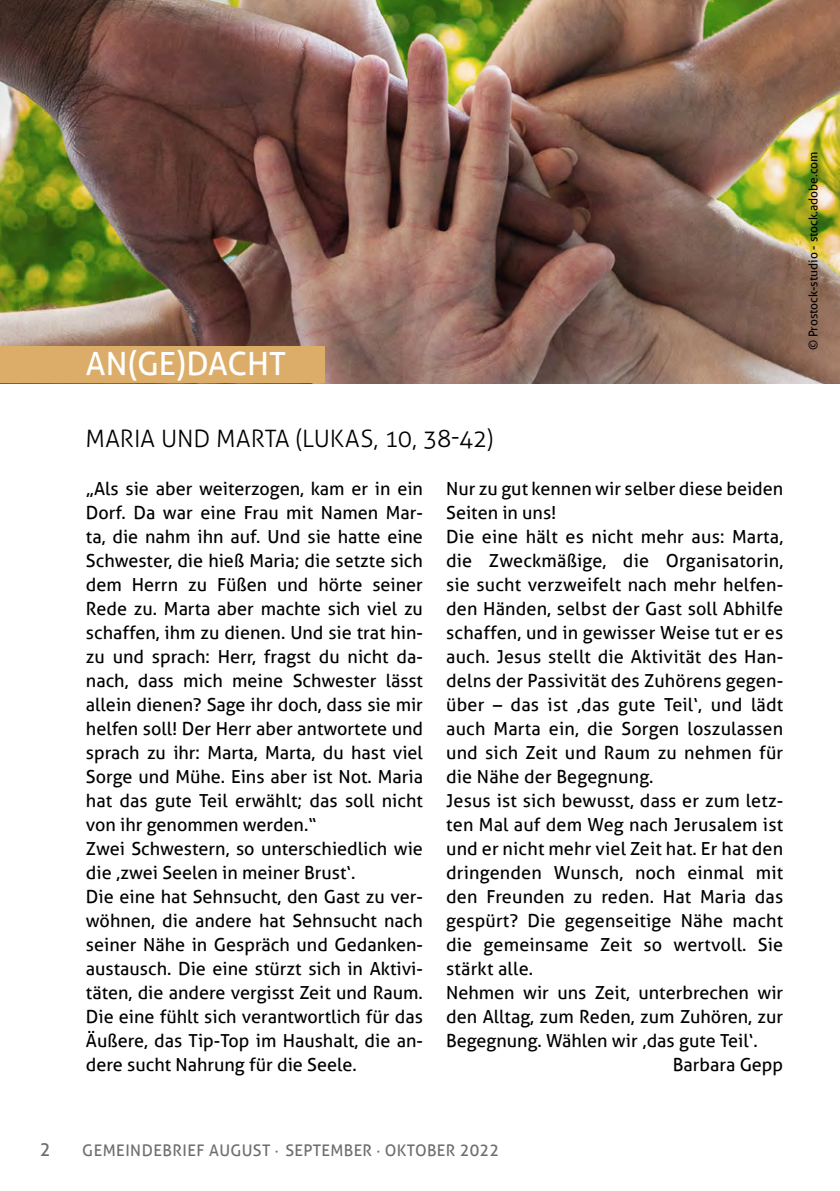
<style>
.page{position:relative;width:840px;height:1191px;background:#fff}
.page>*{position:absolute;margin:0;border:0;box-sizing:border-box;transform-origin:0 0}
.t1{font:32px "Aller";letter-spacing:-.005em;color:#fff}
.t2{font:300 24px "Aller";color:#000}
.t3{font:18px/24px "Aller";color:#000}
.t4{font:18px "Aller";color:#6e6e6e}
.t5{font:16px "Aller";letter-spacing:.02em;color:#6e6e6e}
.t6{font:12px "Aller";color:#000}
</style>
<div class="page">
<img style="left:0;top:0;width:839px;height:383px">
<div style="left:0;top:346px;width:325px;height:37px;background:#dcad68"></div>
<h1 class="t1" style="left:86px;top:344px;width:201px">AN(GE)DACHT</h1>
<h2 class="t2" style="left:85px;top:423px;width:409px">MARIA UND MARTA (LUKAS, 10, 38-42)</h2>
<p class="t3" style="left:86px;top:476px;width:338px">„Als sie aber weiterzogen, kam er in ein Dorf. Da war eine Frau mit Namen Mar&shy;ta, die nahm ihn auf. Und sie hatte eine Schwester, die hieß Maria; die setzte sich dem Herrn zu Füßen und hörte seiner Rede zu. Marta aber machte sich viel zu schaffen, ihm zu dienen. Und sie trat hin&shy;zu und sprach: Herr, fragst du nicht da&shy;nach, dass mich meine Schwester lässt allein dienen? Sage ihr doch, dass sie mir helfen soll! Der Herr aber antwortete und sprach zu ihr: Marta, Marta, du hast viel Sorge und Mühe. Eins aber ist Not. Maria hat das gute Teil erwählt; das soll nicht von ihr genommen werden.“<br>Zwei Schwestern, so unterschiedlich wie die ‚zwei Seelen in meiner Brust‘.<br>Die eine hat Sehnsucht, den Gast zu ver&shy;wöhnen, die andere hat Sehnsucht nach seiner Nähe in Gespräch und Gedanken&shy;austausch. Die eine stürzt sich in Aktivi&shy;täten, die andere vergisst Zeit und Raum.<br>Die eine fühlt sich verantwortlich für das Äußere, das Tip-Top im Haushalt, die an&shy;dere sucht Nahrung für die Seele.</p>
<p class="t3" style="left:446px;top:476px;width:338px">Nur zu gut kennen wir selber diese beiden</p>
<p class="t3" style="left:446px;top:500px;width:112px">Seiten in uns!</p>
<p class="t3" style="left:446px;top:524px;width:338px">Die eine hält es nicht mehr aus: Marta,</p>
<p class="t3" style="left:446px;top:548px;width:338px">die Zweckmäßige, die Organisatorin,</p>
<p class="t3" style="left:446px;top:572px;width:338px">sie sucht verzweifelt nach mehr helfen-</p>
<p class="t3" style="left:446px;top:596px;width:338px">den Händen, selbst der Gast soll Abhilfe</p>
<p class="t3" style="left:446px;top:620px;width:338px">schaffen, und in gewisser Weise tut er es</p>
<p class="t3" style="left:446px;top:644px;width:338px">auch. Jesus stellt die Aktivität des Han-</p>
<p class="t3" style="left:446px;top:668px;width:338px">delns der Passivität des Zuhörens gegen-</p>
<p class="t3" style="left:446px;top:692px;width:338px">über – das ist ‚das gute Teil‘, und lädt</p>
<p class="t3" style="left:446px;top:716px;width:338px">auch Marta ein, die Sorgen loszulassen</p>
<p class="t3" style="left:446px;top:740px;width:338px">und sich Zeit und Raum zu nehmen für</p>
<p class="t3" style="left:446px;top:764px;width:209px">die Nähe der Begegnung.</p>
<p class="t3" style="left:446px;top:788px;width:338px">Jesus ist sich bewusst, dass er zum letz-</p>
<p class="t3" style="left:446px;top:812px;width:338px">ten Mal auf dem Weg nach Jerusalem ist</p>
<p class="t3" style="left:446px;top:836px;width:338px">und er nicht mehr viel Zeit hat. Er hat den</p>
<p class="t3" style="left:446px;top:860px;width:338px">dringenden Wunsch, noch einmal mit</p>
<p class="t3" style="left:446px;top:884px;width:338px">den Freunden zu reden. Hat Maria das</p>
<p class="t3" style="left:446px;top:908px;width:338px">gespürt? Die gegenseitige Nähe macht</p>
<p class="t3" style="left:446px;top:932px;width:338px">die gemeinsame Zeit so wertvoll. Sie</p>
<p class="t3" style="left:446px;top:956px;width:88px">stärkt alle.</p>
<p class="t3" style="left:446px;top:980px;width:338px">Nehmen wir uns Zeit, unterbrechen wir</p>
<p class="t3" style="left:446px;top:1004px;width:338px">den Alltag, zum Reden, zum Zuhören, zur</p>
<p class="t3" style="left:446px;top:1028px;width:313px">Begegnung. Wählen wir ‚das gute Teil‘.</p>
<p class="t3" style="left:672px;top:1052px;width:112px">Barbara Gepp</p>
<p class="t6" style="left:805px;top:350px;width:200px;rotate:-90deg">© Prostock-studio - stock.adobe.com</p>
<p class="t4" style="left:40px;top:1138px;width:12px">2</p>
<p class="t5" style="left:82px;top:1140px;width:418px">GEMEINDEBRIEF AUGUST · SEPTEMBER · OKTOBER 2022</p>
</div>
